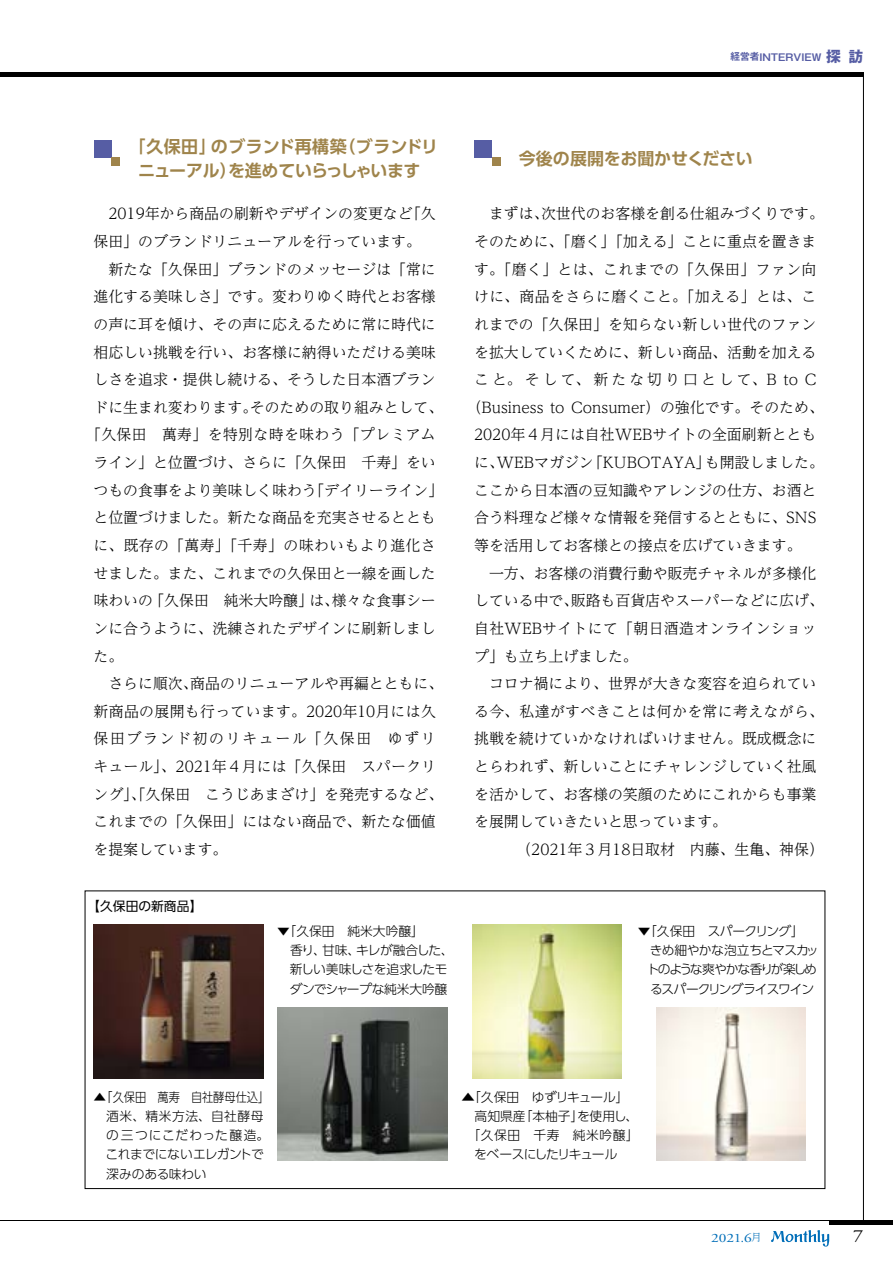
<style>
.page{position:relative;width:893px;height:1263px;background:#fff}
.page>*{position:absolute;margin:0;border:0;box-sizing:border-box;transform-origin:0 0}
.t1{font:700 16.95px/24.5px "UD Shin Go Pr 6 N De";letter-spacing:-.01em;color:#9f844b;text-align:center}
.t2{font:16.95px "Adobe Garamond Pro";color:#000;scale:1.2 1}
.t3{font:300 14.85px "UD Reimin Pr 6 N";color:#000}
.t4{font:300 14.85px "UD Reimin Pr 6 N";letter-spacing:.025em;color:#000}
.t5{font:300 14.85px "UD Reimin Pr 6 N";letter-spacing:.03em;color:#000}
.t6{font:300 14.85px "UD Reimin Pr 6 N";letter-spacing:.11em;color:#000}
.t7{font:300 14.85px "UD Reimin Pr 6 N";letter-spacing:.205em;color:#000}
.t8{font:300 12.75px/19.2px "UD Shin Go Pr 6 N";color:#000}
.t9{font:300 12.75px/19.2px "UD Shin Go Pr 6 N";letter-spacing:-.07em;color:#000}
.t10{font:300 12.75px/19.2px "UD Shin Go Pr 6 N";letter-spacing:-.03em;color:#000}
.t11{font:300 12.75px "UD Shin Go Pr 6 N";letter-spacing:-.06em;color:#000}
.t12{font:300 12.75px "UD Shin Go Pr 6 N";letter-spacing:-.09em;color:#000}
.t13{font:300 12.75px "UD Shin Go Pr 6 N";letter-spacing:.045em;color:#000}
.t14{font:12.75px "UD Shin Go Pr 6 N";color:#000}
.t15{font:12.75px "Adobe Garamond Pro";color:#006eb8;scale:1.2 1}
.t16{font:700 9.6px "Gothic MB101 Pro De";color:#565da4}
.s1{font-family:"Gothic MB101 Pro";font-size:14.85px}
.s2{font-family:"UD Reimin Pro";font-weight:300;font-size:10.35px}
</style>
<div class="page">
<div style="left:94px;top:140px;width:17px;height:17px;background:#565da4"></div>
<div style="left:111px;top:157px;width:9px;height:9px;background:#9f844b"></div>
<div style="left:475px;top:140px;width:17px;height:17px;background:#565da4"></div>
<div style="left:492px;top:157px;width:8px;height:9px;background:#9f844b"></div>
<img style="left:94px;top:925px;width:170px;height:153px">
<img style="left:278px;top:1008px;width:170px;height:153px">
<img style="left:657px;top:1008px;width:149px;height:153px">
<img style="left:472px;top:925px;width:149px;height:153px">
<hr style="left:863px;top:72px;width:1px;height:1148px;background:#000">
<div style="left:0;top:72px;width:863px;height:5px;background:#000"></div>
<div style="left:829px;top:1220px;width:64px;height:5px;background:#000"></div>
<hr style="left:0;top:1220px;width:893px;height:1px;background:#000">
<svg style="left:771px;top:1230px;width:58px;height:16px"></svg>
<p class="t1" style="left:128px;top:133px;width:311px">「久保田」のブランド再構築（ブランドリニューアル）を進めていらっしゃいます</p>
<p class="t3" style="left:94px;top:202px;width:344px">　2019年から商品の刷新やデザインの変更など「久</p>
<p class="t3" style="left:94px;top:229px;width:329px">保田」のブランドリニューアルを行っています。</p>
<p class="t3" style="left:94px;top:257px;width:344px">　新たな「久保田」ブランドのメッセージは「常に</p>
<p class="t3" style="left:94px;top:285px;width:344px">進化する美味しさ」です。変わりゆく時代とお客様</p>
<p class="t3" style="left:94px;top:312px;width:344px">の声に耳を傾け、その声に応えるために常に時代に</p>
<p class="t3" style="left:94px;top:340px;width:344px">相応しい挑戦を行い、お客様に納得いただける美味</p>
<p class="t3" style="left:94px;top:367px;width:344px">しさを追求・提供し続ける、そうした日本酒ブラン</p>
<p class="t3" style="left:94px;top:395px;width:351px">ドに生まれ変わります。そのための取り組みとして、</p>
<p class="t4" style="left:86px;top:423px;width:351px">「久保田　萬寿」を特別な時を味わう「プレミアム</p>
<p class="t3" style="left:94px;top:450px;width:344px">ライン」と位置づけ、さらに「久保田　千寿」をい</p>
<p class="t3" style="left:94px;top:478px;width:351px">つもの食事をより美味しく味わう「デイリーライン」</p>
<p class="t3" style="left:94px;top:506px;width:344px">と位置づけました。新たな商品を充実させるととも</p>
<p class="t4" style="left:94px;top:533px;width:344px">に、既存の「萬寿」「千寿」の味わいもより進化さ</p>
<p class="t3" style="left:94px;top:561px;width:344px">せました。また、これまでの久保田と一線を画した</p>
<p class="t3" style="left:94px;top:589px;width:344px">味わいの「久保田　純米大吟醸」は、様々な食事シー</p>
<p class="t3" style="left:94px;top:616px;width:344px">ンに合うように、洗練されたデザインに刷新しまし</p>
<p class="t3" style="left:94px;top:644px;width:31px">た。</p>
<p class="t3" style="left:94px;top:671px;width:351px">　さらに順次、商品のリニューアルや再編とともに、</p>
<p class="t4" style="left:94px;top:699px;width:344px">新商品の展開も行っています。2020年10月には久</p>
<p class="t6" style="left:94px;top:727px;width:344px">保田ブランド初のリキュール「久保田　ゆずリ</p>
<p class="t3" style="left:94px;top:754px;width:344px">キュール」、2021年４月には「久保田　スパークリ</p>
<p class="t3" style="left:94px;top:782px;width:351px">ング」、「久保田　こうじあまざけ」を発売するなど、</p>
<p class="t3" style="left:94px;top:810px;width:344px">これまでの「久保田」にはない商品で、新たな価値</p>
<p class="t3" style="left:94px;top:837px;width:135px">を提案しています。</p>
<p class="t14" style="left:87px;top:895px;width:117px">【久保田の新商品】</p>
<p class="t16" style="left:730px;top:49px;width:134px">経営者INTERVIEW <span class="s1">探訪</span></p>
<p class="t1" style="left:519px;top:146px;width:235px">今後の展開をお聞かせください</p>
<p class="t3" style="left:474px;top:202px;width:351px">　まずは、次世代のお客様を創る仕組みづくりです。</p>
<p class="t3" style="left:474px;top:229px;width:344px">そのために、「磨く」「加える」ことに重点を置きま</p>
<p class="t5" style="left:474px;top:257px;width:344px">す。「磨く」とは、これまでの「久保田」ファン向</p>
<p class="t5" style="left:474px;top:285px;width:344px">けに、商品をさらに磨くこと。「加える」とは、こ</p>
<p class="t3" style="left:474px;top:312px;width:344px">れまでの「久保田」を知らない新しい世代のファン</p>
<p class="t3" style="left:474px;top:340px;width:344px">を拡大していくために、新しい商品、活動を加える</p>
<p class="t7" style="left:474px;top:367px;width:344px">こと。そして、新たな切り口として、B to C</p>
<p class="t3" style="left:467px;top:395px;width:359px">（Business to Consumer）の強化です。そのため、</p>
<p class="t3" style="left:474px;top:423px;width:344px">2020年４月には自社WEBサイトの全面刷新ととも</p>
<p class="t3" style="left:474px;top:450px;width:351px">に、WEBマガジン「KUBOTAYA」も開設しました。</p>
<p class="t3" style="left:474px;top:478px;width:344px">ここから日本酒の豆知識やアレンジの仕方、お酒と</p>
<p class="t3" style="left:474px;top:506px;width:344px">合う料理など様々な情報を発信するとともに、SNS</p>
<p class="t3" style="left:474px;top:533px;width:329px">等を活用してお客様との接点を広げていきます。</p>
<p class="t3" style="left:474px;top:561px;width:344px">　一方、お客様の消費行動や販売チャネルが多様化</p>
<p class="t3" style="left:474px;top:589px;width:351px">している中で、販路も百貨店やスーパーなどに広げ、</p>
<p class="t4" style="left:474px;top:616px;width:344px">自社WEBサイトにて「朝日酒造オンラインショッ</p>
<p class="t3" style="left:474px;top:644px;width:165px">プ」も立ち上げました。</p>
<p class="t3" style="left:474px;top:671px;width:344px">　コロナ禍により、世界が大きな変容を迫られてい</p>
<p class="t4" style="left:474px;top:699px;width:351px">る今、私達がすべきことは何かを常に考えながら、</p>
<p class="t3" style="left:474px;top:727px;width:344px">挑戦を続けていかなければいけません。既成概念に</p>
<p class="t3" style="left:474px;top:754px;width:344px">とらわれず、新しいことにチャレンジしていく社風</p>
<p class="t3" style="left:474px;top:782px;width:344px">を活かして、お客様の笑顔のためにこれからも事業</p>
<p class="t3" style="left:474px;top:810px;width:254px">を展開していきたいと思っています。</p>
<p class="t3" style="left:516px;top:837px;width:309px">（2021年３月18日取材　内藤、生亀、神保）</p>
<p class="t10" style="left:290px;top:921px;width:165px;text-indent:-13px">▼「久保田 純米大吟醸」<br>香り、甘味、キレが融合した、新しい美味しさを追求したモダンでシャープな純米大吟醸</p>
<p class="t9" style="left:647px;top:921px;width:173px;text-indent:-9px">▼「久保田 スパークリング」きめ細やかな泡立ちとマスカットのような爽やかな香りが楽しめるスパークリングライスワイン</p>
<p class="t8" style="left:106px;top:1087px;width:165px;text-indent:-12px">▲「久保田 萬寿 自社酵母仕込」酒米、精米方法、自社酵母の三つにこだわった醸造。これまでにないエレガントで深みのある味わい</p>
<p class="t11" style="left:462px;top:1087px;width:168px">▲「久保田 ゆずリキュール」</p>
<p class="t8" style="left:475px;top:1106px;width:165px">高知県産「本柚子」を使用し、</p>
<p class="t13" style="left:468px;top:1125px;width:173px">「久保田 千寿 純米吟醸」</p>
<p class="t12" style="left:474px;top:1144px;width:145px">をベースにしたリキュール</p>
<p class="t15" style="left:711px;top:1230px;width:44px">2021.6<span class="s2">月</span></p>
<p class="t2" style="left:853px;top:1225px;width:10px">7</p>
</div>
